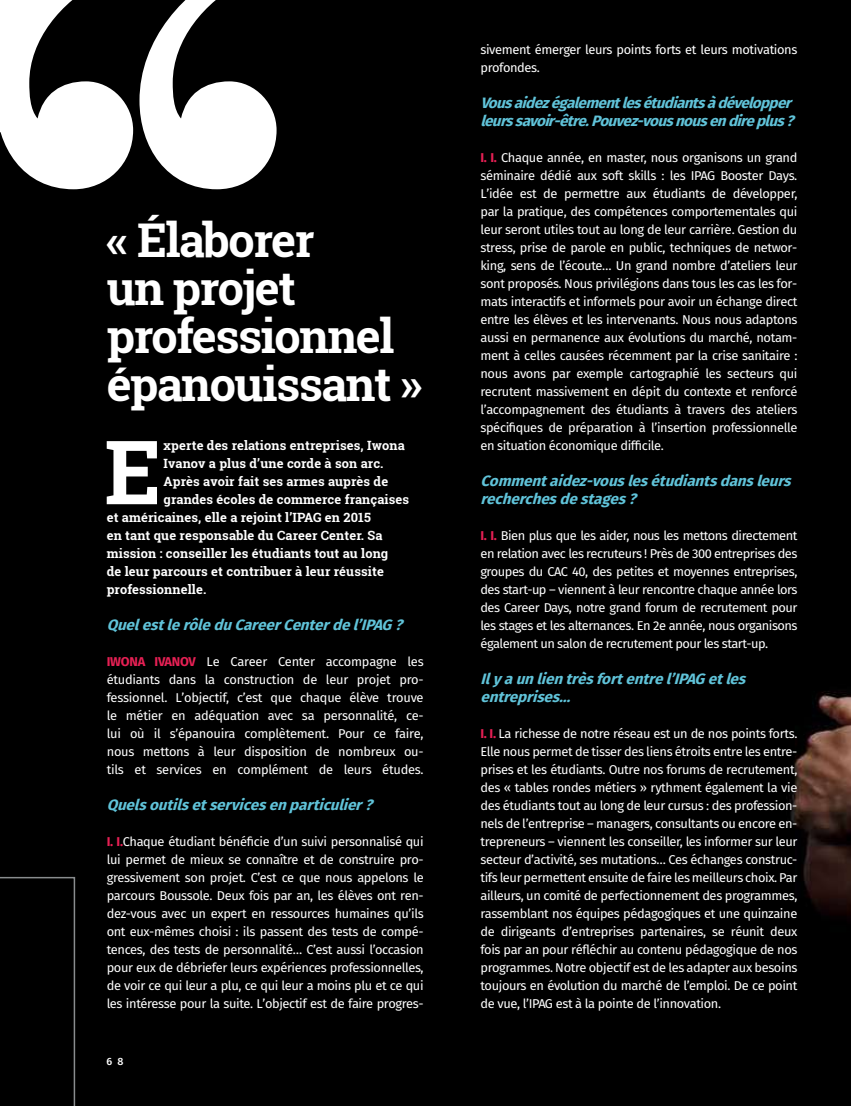
<style>
.page{position:relative;width:851px;height:1106px;background:#fff}
.page>*{position:absolute;margin:0;border:0;box-sizing:border-box;transform-origin:0 0}
.t1{font:700 88.65px "Roboto Slab";color:#fff}
.t2{font:700 46.5px/48px "Roboto Slab";letter-spacing:-.03em;color:#fff}
.t3{font:italic 700 15px/18px "Fira Sans";color:#60c3d9}
.t4{font:12.75px/18px "Fira Sans";letter-spacing:-.03em;color:#fff;text-align:justify}
.t5{font:700 12.75px "Roboto Slab";letter-spacing:.01em;color:#fff}
.t6{font:500 10.5px "Fira Sans";color:#fff}
.s1{font-weight:700;color:#e62054}
</style>
<div class="page">
<div style="left:0;top:0;width:850px;height:1106px;background:#000"></div>
<svg style="left:139px;top:0;width:137px;height:189px"></svg>
<svg style="left:0;top:0;width:133px;height:189px"></svg>
<div style="left:0;top:876px;width:76px;height:230px;background:#000"></div>
<h2 class="t2" style="left:107px;top:215px;width:317px">« Élaborer<br>un projet professionnel épanouissant »</h2>
<h1 class="t1" style="left:104px;top:411px;width:59px">E</h1>
<p class="t5" style="left:163px;top:437px;width:243px">xperte des relations entreprises, Iwona</p>
<p class="t5" style="left:163px;top:455px;width:221px">Ivanov a plus d’une corde à son arc.</p>
<p class="t5" style="left:163px;top:473px;width:226px">Après avoir fait ses armes auprès de</p>
<p class="t5" style="left:163px;top:491px;width:247px">grandes écoles de commerce françaises</p>
<p class="t5" style="left:107px;top:509px;width:265px">et américaines, elle a rejoint l’IPAG en 2015</p>
<p class="t5" style="left:107px;top:527px;width:277px">en tant que responsable du Career Center. Sa</p>
<p class="t5" style="left:107px;top:545px;width:283px">mission : conseiller les étudiants tout au long</p>
<p class="t5" style="left:107px;top:563px;width:278px">de leur parcours et contribuer à leur réussite</p>
<p class="t5" style="left:107px;top:581px;width:101px">professionnelle.</p>
<p class="t3" style="left:107px;top:615px;width:303px">QuelestlerôleduCareerCenterdel’IPAG?</p>
<p class="t4" style="left:107px;top:652px;width:318px"><span class="s1">IWONA IVANOV</span> Le Career Center accompagne les étudiants dans la construction de leur projet pro&shy;fessionnel. L’objectif, c’est que chaque élève trouve le métier en adéquation avec sa personnalité, ce&shy;lui où il s’épanouira complètement. Pour ce faire, nous mettons à leur disposition de nombreux ou&shy;tils et services en complément de leurs études.</p>
<p class="t3" style="left:107px;top:795px;width:273px">Quelsoutilsetservicesenparticulier?</p>
<p class="t4" style="left:107px;top:832px;width:318px"><span class="s1">I. I.</span>Chaque étudiant bénéficie d’un suivi personnalisé qui lui permet de mieux se connaître et de construire pro&shy;gressivement son projet. C’est ce que nous appelons le parcours Boussole. Deux fois par an, les élèves ont ren&shy;dez-vous avec un expert en ressources humaines qu’ils ont eux-mêmes choisi : ils passent des tests de compé&shy;tences, des tests de personnalité… C’est aussi l’occasion pour eux de débriefer leurs expériences professionnelles, de voir ce qui leur a plu, ce qui leur a moins plu et ce qui les intéresse pour la suite. L’objectif est de faire progres-</p>
<p class="t6" style="left:106px;top:1053px;width:19px">6 8</p>
<p class="t4" style="left:480px;top:40px;width:318px">sivement émerger leurs points forts et leurs motivations profondes.</p>
<p class="t3" style="left:480px;top:93px;width:321px">Vousaidezégalementlesétudiantsàdévelopper leurssavoir-être.Pouvez-vousnousendireplus?</p>
<p class="t4" style="left:480px;top:148px;width:318px"><span class="s1">I. I.</span> Chaque année, en master, nous organisons un grand séminaire dédié aux soft skills : les IPAG Booster Days.<br>L’idée est de permettre aux étudiants de développer, par la pratique, des compétences comportementales qui leur seront utiles tout au long de leur carrière. Gestion du stress, prise de parole en public, techniques de networ&shy;king, sens de l’écoute… Un grand nombre d’ateliers leur sont proposés. Nous privilégions dans tous les cas les for&shy;mats interactifs et informels pour avoir un échange direct entre les élèves et les intervenants. Nous nous adaptons aussi en permanence aux évolutions du marché, notam&shy;ment à celles causées récemment par la crise sanitaire : nous avons par exemple cartographié les secteurs qui recrutent massivement en dépit du contexte et renforcé l’accompagnement des étudiants à travers des ateliers spécifiques de préparation à l’insertion professionnelle en situation économique difficile.</p>
<p class="t3" style="left:480px;top:471px;width:318px">Commentaidez-vouslesétudiantsdansleurs recherchesdestages?</p>
<p class="t4" style="left:480px;top:526px;width:318px"><span class="s1">I. I.</span> Bien plus que les aider, nous les mettons directement en relation avec les recruteurs ! Près de 300 entreprises des groupes du CAC 40, des petites et moyennes entreprises, des start-up – viennent à leur rencontre chaque année lors des Career Days, notre grand forum de recrutement pour les stages et les alternances. En 2e année, nous organisons également un salon de recrutement pour les start-up.</p>
<p class="t3" style="left:480px;top:669px;width:272px">Ilyaunlientrèsfortentrel’IPAGetles entreprises…</p>
<p class="t4" style="left:480px;top:724px;width:318px"><span class="s1">I. I.</span> La richesse de notre réseau est un de nos points forts.<br>Elle nous permet de tisser des liens étroits entre les entre&shy;prises et les étudiants. Outre nos forums de recrutement, des « tables rondes métiers » rythment également la vie des étudiants tout au long de leur cursus : des profession&shy;nels de l’entreprise – managers, consultants ou encore en&shy;trepreneurs – viennent les conseiller, les informer sur leur secteur d’activité, ses mutations… Ces échanges construc&shy;tifs leur permettent ensuite de faire les meilleurs choix. Par ailleurs, un comité de perfectionnement des programmes, rassemblant nos équipes pédagogiques et une quinzaine de dirigeants d’entreprises partenaires, se réunit deux fois par an pour réfléchir au contenu pédagogique de nos programmes. Notre objectif est de les adapter aux besoins toujours en évolution du marché de l’emploi. De ce point de vue, l’IPAG est à la pointe de l’innovation.</p>
</div>
